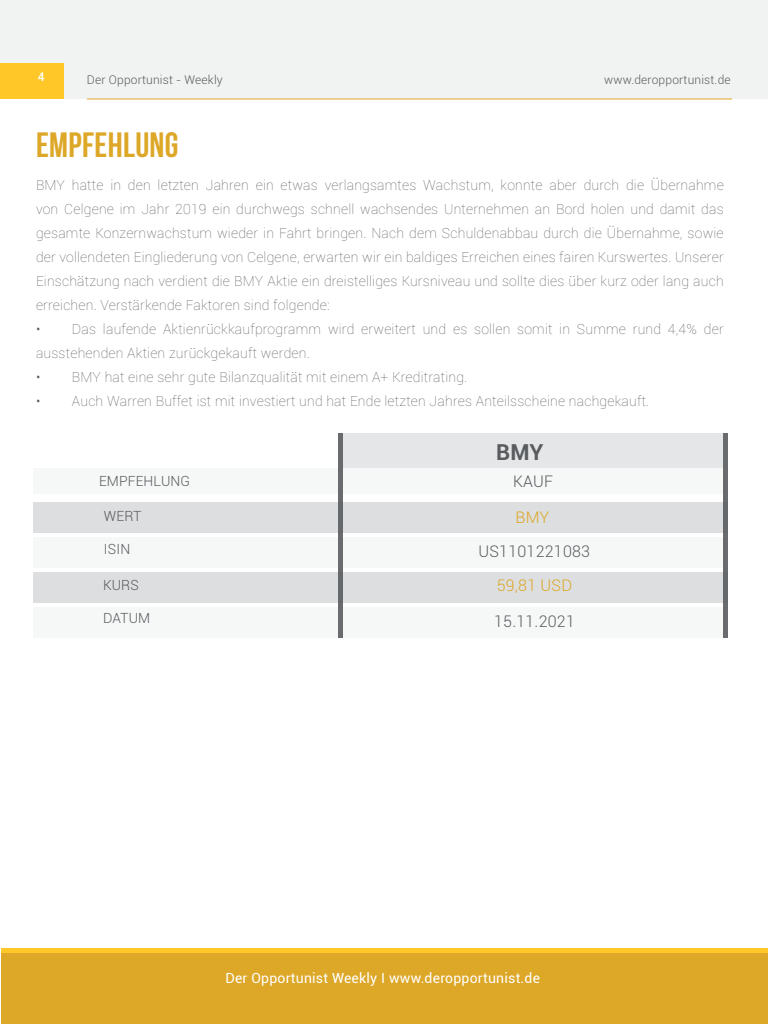
<style>
.page{position:relative;width:768px;height:1024px;background:#fff}
.page>*{position:absolute;margin:0;border:0;box-sizing:border-box;transform-origin:0 0}
.t1{font:700 35px "Bebas Neue";letter-spacing:.01em;color:#dda727}
.t2{font:700 22px "Roboto";color:#595c5f}
.t3{font:300 16px "Roboto";letter-spacing:.015em;color:#595c5f}
.t4{font:300 16px "Roboto";letter-spacing:.015em;color:#dda727}
.t5{font:100 14px/24px "Roboto";letter-spacing:.015em;color:#595c5f;text-align:justify}
.t6{font:14px "Roboto";letter-spacing:.015em;color:#fff}
.t7{font:300 14px "Roboto";letter-spacing:.01em;color:#595c5f}
.t8{font:300 12px "Roboto";letter-spacing:.015em;color:#595c5f}
.t9{font:500 12px "Roboto";color:#fff}
</style>
<div class="page">
<div style="left:1px;top:1px;width:767px;height:98px;background:#f1f2f2"></div>
<div style="left:1px;top:64px;width:63px;height:35px;background:#ffc828"></div>
<hr style="left:87px;top:99px;width:645px;height:1px;background:#dda727">
<div style="left:1px;top:952px;width:767px;height:72px;background:#dda727"></div>
<hr style="left:1px;top:948px;width:767px;height:4px;background:#ffc828">
<div style="left:33px;top:468px;width:692px;height:26px;background:#f1f2f2"></div>
<div style="left:33px;top:537px;width:695px;height:31px;background:#f1f2f2"></div>
<div style="left:33px;top:503px;width:695px;height:30px;background:#dcdedf"></div>
<div style="left:33px;top:572px;width:695px;height:30px;background:#dcdedf"></div>
<div style="left:33px;top:608px;width:695px;height:30px;background:#f1f2f2"></div>
<div style="left:343px;top:433px;width:380px;height:35px;background:#e5e6e7"></div>
<hr style="left:723px;top:433px;width:4px;height:205px;background:#696b6e">
<div style="left:338px;top:433px;width:5px;height:205px;background:#696b6e"></div>
<p class="t9" style="left:38px;top:70px;width:8px">4</p>
<p class="t8" style="left:87px;top:75px;width:137px">Der Opportunist - Weekly</p>
<p class="t8" style="left:604px;top:75px;width:128px">www.deropportunist.de</p>
<h1 class="t1" style="left:36px;top:125px;width:144px">EMPFEHLUNG</h1>
<p class="t5" style="left:36px;top:174px;width:689px">BMY hatte in den letzten Jahren ein etwas verlangsamtes Wachstum, konnte aber durch die Übernahme von Celgene im Jahr 2019 ein durchwegs schnell wachsendes Unternehmen an Bord holen und damit das gesamte Konzernwachstum wieder in Fahrt bringen. Nach dem Schuldenabbau durch die Übernahme, sowie der vollendeten Eingliederung von Celgene, erwarten wir ein baldiges Erreichen eines fairen Kurswertes. Unserer Einschätzung nach verdient die BMY Aktie ein dreistelliges Kursniveau und sollte dies über kurz oder lang auch erreichen. Verstärkende Faktoren sind folgende:</p>
<p class="t5" style="left:36px;top:318px;width:689px">• Das laufende Aktienrückkaufprogramm wird erweitert und es sollen somit in Summe rund 4,4% der ausstehenden Aktien zurückgekauft werden.</p>
<p class="t5" style="left:36px;top:366px;width:433px">• BMY hat eine sehr gute Bilanzqualität mit einem A+ Kreditrating.</p>
<p class="t5" style="left:36px;top:390px;width:615px">• Auch Warren Buffet ist mit investiert und hat Ende letzten Jahres Anteilsscheine nachgekauft.</p>
<p class="t7" style="left:99px;top:475px;width:93px">EMPFEHLUNG</p>
<p class="t7" style="left:104px;top:511px;width:39px">WERT</p>
<p class="t7" style="left:104px;top:544px;width:28px">ISIN</p>
<p class="t7" style="left:103px;top:580px;width:38px">KURS</p>
<p class="t7" style="left:103px;top:613px;width:49px">DATUM</p>
<h2 class="t2" style="left:496px;top:440px;width:49px">BMY</h2>
<p class="t3" style="left:513px;top:474px;width:41px">KAUF</p>
<p class="t4" style="left:516px;top:510px;width:35px">BMY</p>
<p class="t3" style="left:478px;top:544px;width:113px">US1101221083</p>
<p class="t4" style="left:497px;top:578px;width:77px">59,81 USD</p>
<p class="t3" style="left:494px;top:614px;width:82px">15.11.2021</p>
<p class="t6" style="left:225px;top:972px;width:316px">Der Opportunist Weekly I www.deropportunist.de</p>
</div>
